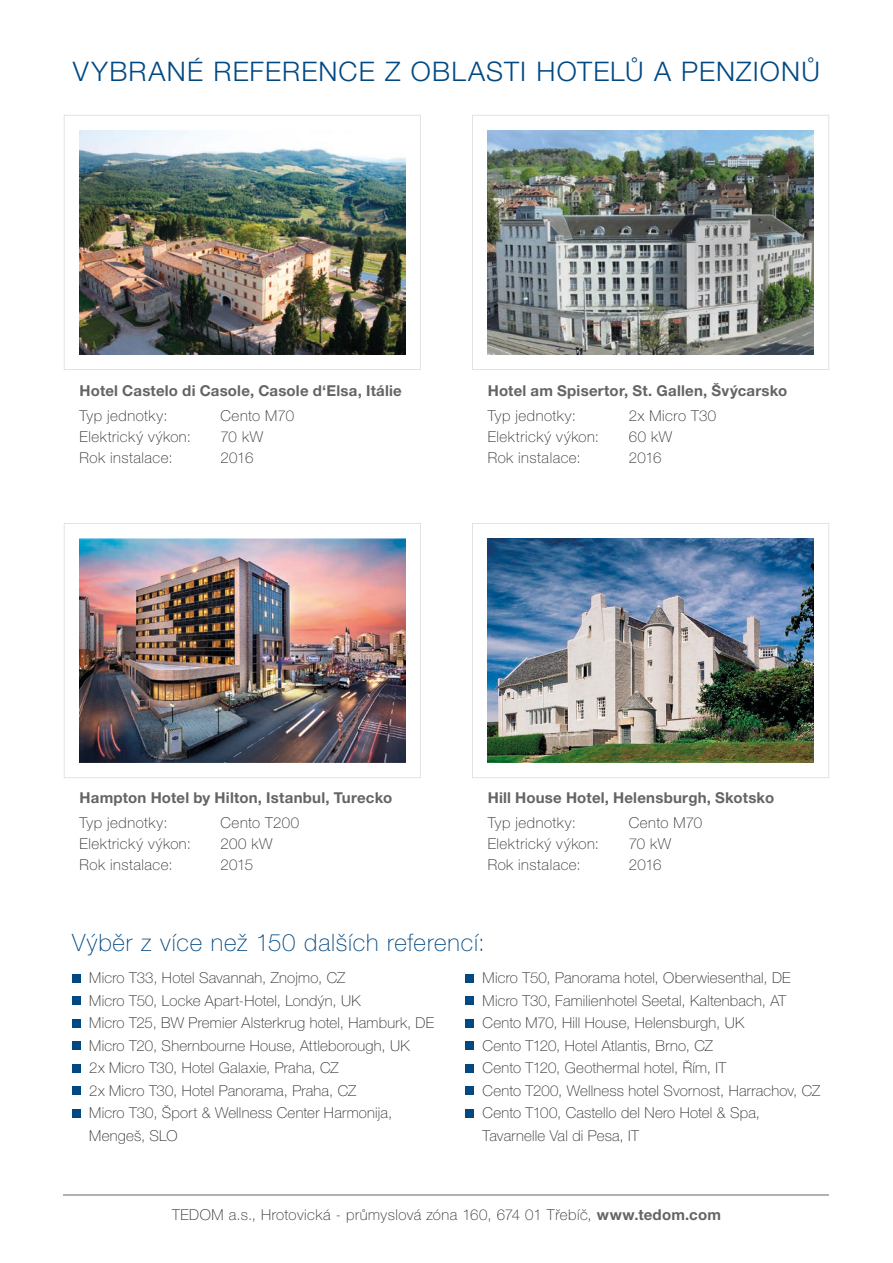
<style>
.page{position:relative;width:893px;height:1263px;background:#fff}
.page>*{position:absolute;margin:0;border:0;box-sizing:border-box;transform-origin:0 0}
.t1{font:300 27px "Helvetica Neue CE";letter-spacing:.045em;color:#004983}
.t2{font:100 24px "Helvetica Neue CE";letter-spacing:.035em;color:#004983}
.t3{font:100 15px/22.5px "Helvetica Neue CE";letter-spacing:.015em;color:#2e2d2c}
.t4{font:100 15px "Helvetica Neue CE";letter-spacing:.035em;color:#2e2d2c}
.t5{font:700 15px "Helvetica Neue CE";letter-spacing:.015em;color:#646463}
.s1{font-weight:700;color:#646463}
</style>
<div class="page">
<svg style="left:472px;top:523px;width:357px;height:255px"></svg>
<svg style="left:64px;top:115px;width:357px;height:255px"></svg>
<svg style="left:64px;top:523px;width:357px;height:255px"></svg>
<svg style="left:472px;top:115px;width:357px;height:255px"></svg>
<img style="left:488px;top:539px;width:325px;height:223px">
<img style="left:80px;top:131px;width:325px;height:223px">
<img style="left:80px;top:539px;width:325px;height:223px">
<img style="left:488px;top:131px;width:325px;height:223px">
<hr style="left:64px;top:1194px;width:765px;height:1px;background:#b2b2b2">
<div style="left:72px;top:974px;width:9px;height:8px;background:#004983"></div>
<div style="left:72px;top:996px;width:9px;height:9px;background:#004983"></div>
<div style="left:72px;top:1019px;width:9px;height:8px;background:#004983"></div>
<div style="left:72px;top:1041px;width:9px;height:9px;background:#004983"></div>
<div style="left:72px;top:1064px;width:9px;height:8px;background:#004983"></div>
<div style="left:72px;top:1086px;width:9px;height:9px;background:#004983"></div>
<div style="left:72px;top:1109px;width:9px;height:8px;background:#004983"></div>
<div style="left:466px;top:974px;width:8px;height:8px;background:#004983"></div>
<div style="left:466px;top:996px;width:8px;height:9px;background:#004983"></div>
<div style="left:466px;top:1019px;width:8px;height:8px;background:#004983"></div>
<div style="left:466px;top:1041px;width:8px;height:9px;background:#004983"></div>
<div style="left:466px;top:1064px;width:8px;height:8px;background:#004983"></div>
<div style="left:466px;top:1086px;width:8px;height:9px;background:#004983"></div>
<div style="left:466px;top:1109px;width:8px;height:8px;background:#004983"></div>
<h1 class="t1" style="left:73px;top:57px;width:748px">VYBRANÉ REFERENCE Z OBLASTI HOTELŮ A PENZIONŮ</h1>
<p class="t5" style="left:80px;top:382px;width:324px">Hotel Castelo di Casole, Casole d‘Elsa, Itálie</p>
<p class="t4" style="left:80px;top:408px;width:90px">Typ jednotky:</p>
<p class="t3" style="left:221px;top:405px;width:75px">Cento M70</p>
<p class="t4" style="left:80px;top:429px;width:113px">Elektrický výkon:</p>
<p class="t3" style="left:221px;top:426px;width:44px">70 kW</p>
<p class="t4" style="left:80px;top:450px;width:95px">Rok instalace:</p>
<p class="t3" style="left:220px;top:447px;width:34px">2016</p>
<p class="t5" style="left:488px;top:382px;width:301px">Hotel am Spisertor, St. Gallen, Švýcarsko</p>
<p class="t4" style="left:488px;top:407px;width:90px">Typ jednotky:</p>
<p class="t3" style="left:629px;top:404px;width:89px">2x Micro T30</p>
<p class="t4" style="left:488px;top:428px;width:113px">Elektrický výkon:</p>
<p class="t3" style="left:629px;top:425px;width:45px">60 kW</p>
<p class="t4" style="left:488px;top:449px;width:95px">Rok instalace:</p>
<p class="t3" style="left:629px;top:446px;width:34px">2016</p>
<p class="t5" style="left:80px;top:789px;width:314px">Hampton Hotel by Hilton, Istanbul, Turecko</p>
<p class="t4" style="left:80px;top:814px;width:90px">Typ jednotky:</p>
<p class="t3" style="left:221px;top:811px;width:80px">Cento T200</p>
<p class="t4" style="left:80px;top:835px;width:113px">Elektrický výkon:</p>
<p class="t3" style="left:221px;top:832px;width:54px">200 kW</p>
<p class="t4" style="left:80px;top:856px;width:95px">Rok instalace:</p>
<p class="t3" style="left:220px;top:853px;width:34px">2015</p>
<p class="t5" style="left:488px;top:789px;width:288px">Hill House Hotel, Helensburgh, Skotsko</p>
<p class="t4" style="left:488px;top:814px;width:90px">Typ jednotky:</p>
<p class="t3" style="left:629px;top:811px;width:75px">Cento M70</p>
<p class="t4" style="left:488px;top:835px;width:113px">Elektrický výkon:</p>
<p class="t3" style="left:629px;top:832px;width:44px">70 kW</p>
<p class="t4" style="left:488px;top:856px;width:95px">Rok instalace:</p>
<p class="t3" style="left:629px;top:853px;width:34px">2016</p>
<h2 class="t2" style="left:72px;top:928px;width:414px">Výběr z více než 150 dalších referencí:</h2>
<p class="t3" style="left:89px;top:967px;width:346px">Micro T33, Hotel Savannah, Znojmo, CZ<br>Micro T50, Locke Apart-Hotel, Londýn, UK<br>Micro T25, BW Premier Alsterkrug hotel, Hamburk, DE Micro T20, Shernbourne House, Attleborough, UK<br>2x Micro T30, Hotel Galaxie, Praha, CZ<br>2x Micro T30, Hotel Panorama, Praha, CZ<br>Micro T30, Šport &amp; Wellness Center Harmonija, Mengeš, SLO</p>
<p class="t3" style="left:483px;top:967px;width:339px">Micro T50, Panorama hotel, Oberwiesenthal, DE Micro T30, Familienhotel Seetal, Kaltenbach, AT Cento M70, Hill House, Helensburgh, UK<br>Cento T120, Hotel Atlantis, Brno, CZ<br>Cento T120, Geothermal hotel, Řím, IT<br>Cento T200, Wellness hotel Svornost, Harrachov, CZ Cento T100, Castello del Nero Hotel &amp; Spa, Tavarnelle Val di Pesa, IT</p>
<p class="t3" style="left:172px;top:1204px;width:550px">TEDOM a.s., Hrotovická - průmyslová zóna 160, 674 01 Třebíč, <span class="s1">www.tedom.com</span></p>
</div>
